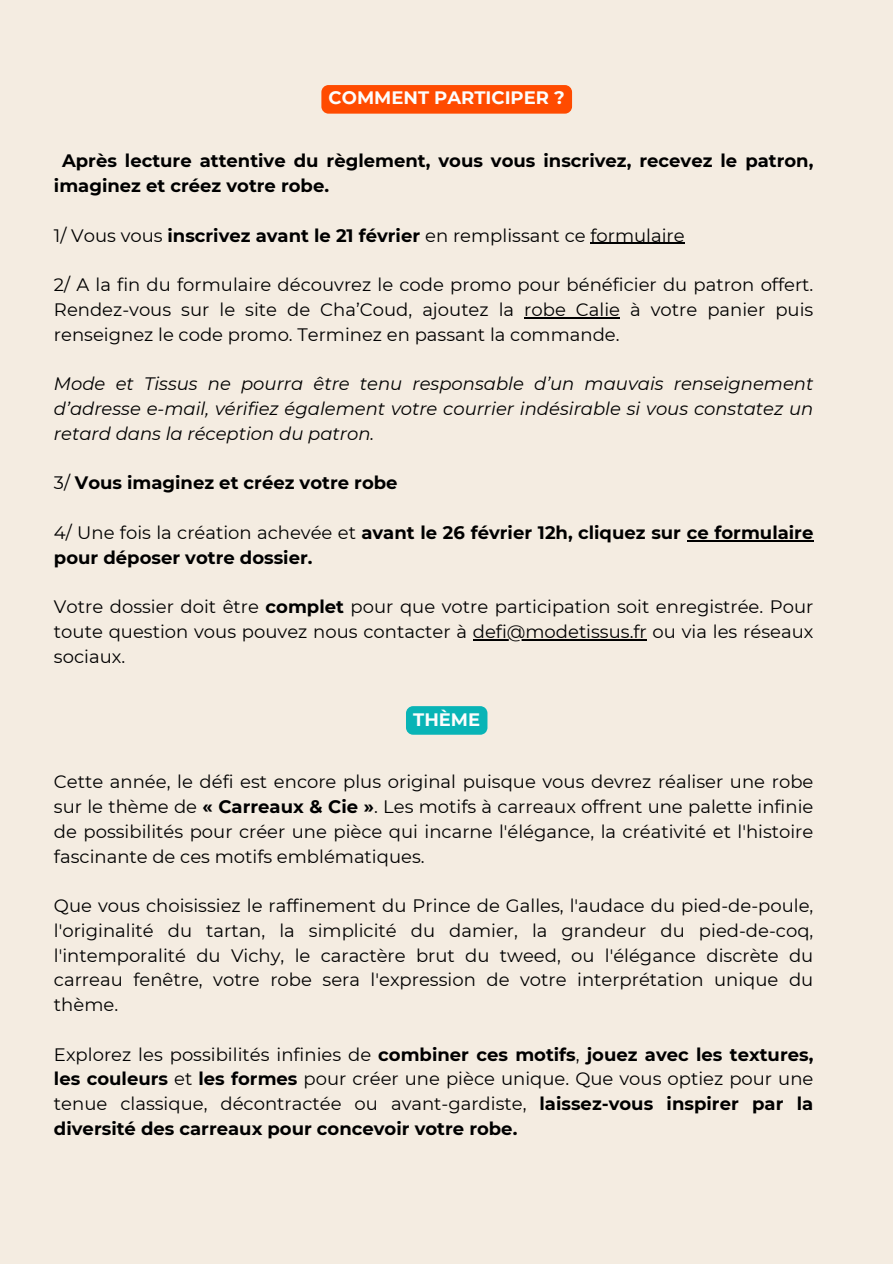
<style>
.page{position:relative;width:893px;height:1264px;background:#fff}
.page>*{position:absolute;margin:0;border:0;box-sizing:border-box;transform-origin:0 0}
.t1{font:18px/24.8px "Montserrat";color:#000;text-align:justify}
.t2{font:700 18px/24.8px "Montserrat";color:#000}
.t3{font:italic 18px/24.8px "Montserrat";color:#000;text-align:justify}
.t4{font:700 18px "Montserrat";color:#fcfdfd}
.s1{font-weight:700}
.s2{font-weight:400}
</style>
<div class="page">
<div style="left:0;top:0;width:892px;height:1263px;background:#f4ece1"></div>
<hr style="left:590px;top:243px;width:94px;height:1px;background:#000">
<hr style="left:524px;top:317px;width:96px;height:1px;background:#000">
<hr style="left:686px;top:540px;width:127px;height:1px;background:#000">
<hr style="left:473px;top:639px;width:173px;height:1px;background:#000">
<div style="left:321px;top:85px;width:251px;height:29px;background:#ff4b00;border-radius:7px"></div>
<div style="left:406px;top:706px;width:81px;height:28px;background:#08b4b6"></div>
<p class="t4" style="left:328px;top:87px;width:238px">COMMENT PARTICIPER ?</p>
<p class="t2" style="left:54px;top:149px;width:760px;text-indent:8px">Après lecture attentive du règlement, vous vous inscrivez, recevez le patron, imaginez et créez votre robe.</p>
<p class="t1" style="left:54px;top:223px;width:632px">1/ Vous vous <span class="s1">inscrivez avant le 21 février</span> en remplissant ce formulaire</p>
<p class="t1" style="left:54px;top:272px;width:760px">2/ A la fin du formulaire découvrez le code promo pour bénéficier du patron offert.<br>Rendez-vous sur le site de Cha’Coud, ajoutez la robe Calie à votre panier puis renseignez le code promo. Terminez en passant la commande.</p>
<p class="t3" style="left:54px;top:371px;width:760px">Mode et Tissus ne pourra être tenu responsable d’un mauvais renseignement d’adresse e-mail, vérifiez également votre courrier indésirable si vous constatez un retard dans la réception du patron.</p>
<p class="t2" style="left:54px;top:470px;width:345px"><span class="s2">3/</span> Vous imaginez et créez votre robe</p>
<h1 class="t2" style="left:54px;top:520px;width:760px"><span class="s2">4/ Une fois la création achevée et</span> avant le 26 février 12h, cliquez sur ce formulaire pour déposer votre dossier.</h1>
<p class="t1" style="left:54px;top:594px;width:760px">Votre dossier doit être <span class="s1">complet</span> pour que votre participation soit enregistrée. Pour toute question vous pouvez nous contacter à defi@modetissus.fr ou via les réseaux</p>
<p class="t1" style="left:54px;top:644px;width:73px">sociaux.</p>
<p class="t4" style="left:413px;top:708px;width:69px">THÈME</p>
<h1 class="t1" style="left:54px;top:769px;width:760px">Cette année, le défi est encore plus original puisque vous devrez réaliser une robe sur le thème de <span class="s1">« Carreaux &amp; Cie »</span>. Les motifs à carreaux offrent une palette infinie de possibilités pour créer une pièce qui incarne l'élégance, la créativité et l'histoire fascinante de ces motifs emblématiques.</h1>
<h2 class="t1" style="left:54px;top:893px;width:760px">Que vous choisissiez le raffinement du Prince de Galles, l'audace du pied-de-poule, l'originalité du tartan, la simplicité du damier, la grandeur du pied-de-coq, l'intemporalité du Vichy, le caractère brut du tweed, ou l'élégance discrète du carreau fenêtre, votre robe sera l'expression de votre interprétation unique du thème.</h2>
<p class="t2" style="left:54px;top:1041px;width:760px;text-align:justify"><span class="s2">Explorez les possibilités infinies de</span> combiner ces motifs<span class="s2">,</span> jouez avec les textures, les couleurs <span class="s2">et</span> les formes <span class="s2">pour créer une pièce unique. Que vous optiez pour une tenue classique, décontractée ou avant-gardiste,</span> laissez-vous inspirer par la diversité des carreaux pour concevoir votre robe.</p>
</div>
